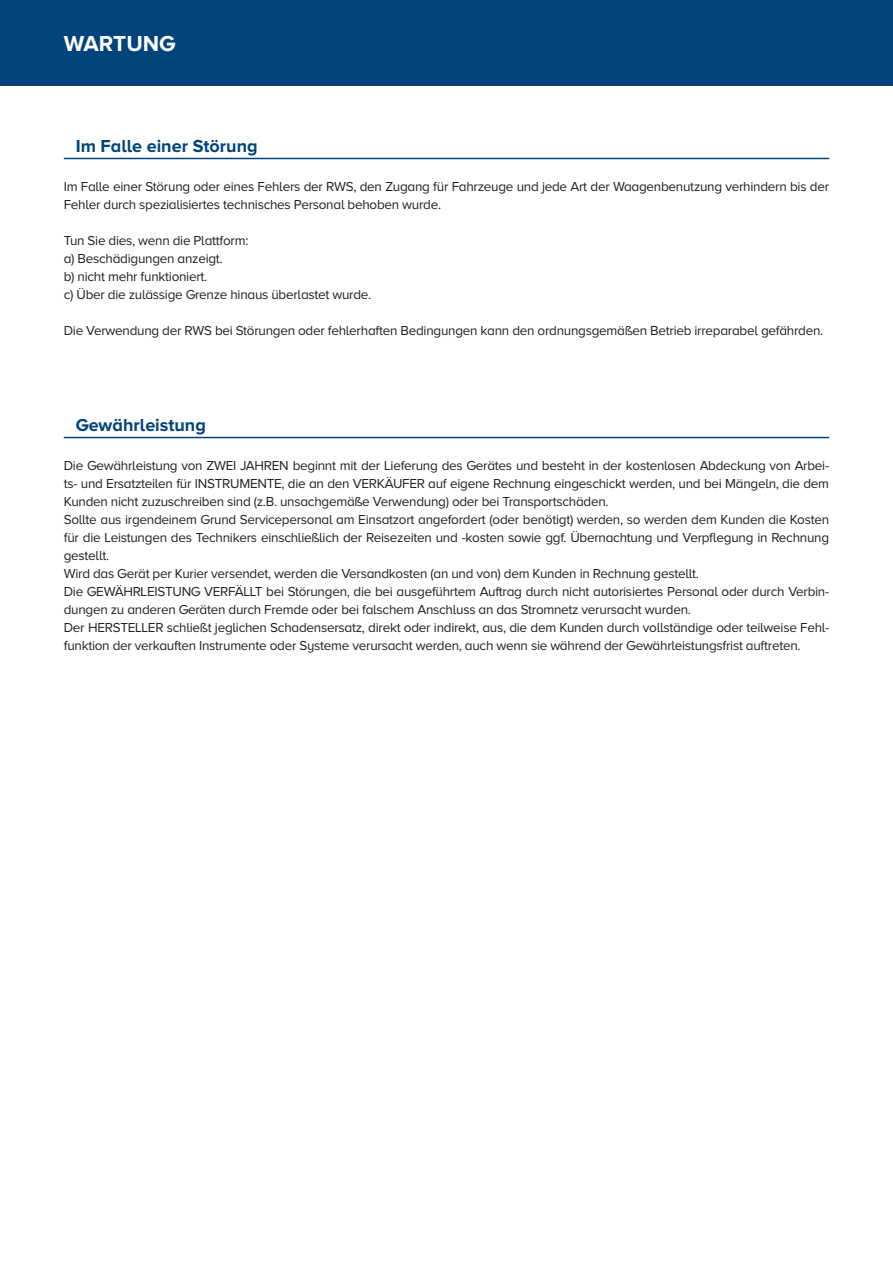
<style>
.page{position:relative;width:893px;height:1263px;background:#fff}
.page>*{position:absolute;margin:0;border:0;box-sizing:border-box;transform-origin:0 0}
.t1{font:700 22.5px "Proxima Nova A";color:#fff}
.t2{font:700 18px "Proxima Nova A";color:#00447b}
.t3{font:13.5px/18px "Proxima Nova A";letter-spacing:-.02em;color:#231f20}
</style>
<div class="page">
<div style="left:0;top:0;width:893px;height:85px;background:#00447b"></div>
<hr style="left:64px;top:158px;width:765px;height:1px;background:#00447b">
<hr style="left:64px;top:437px;width:765px;height:1px;background:#00447b">
<h1 class="t1" style="left:64px;top:31px;width:113px">WARTUNG</h1>
<h2 class="t2" style="left:76px;top:136px;width:183px">Im Falle einer Störung</h2>
<p class="t3" style="left:64px;top:177px;width:767px">Im Falle einer Störung oder eines Fehlers der RWS, den Zugang für Fahrzeuge und jede Art der Waagenbenutzung verhindern bis der<br>Fehler durch spezialisiertes technisches Personal behoben wurde.</p>
<p class="t3" style="left:64px;top:231px;width:309px">Tun Sie dies, wenn die Plattform:<br>a) Beschädigungen anzeigt.<br>b) nicht mehr funktioniert.<br>c) Über die zulässige Grenze hinaus überlastet wurde.</p>
<p class="t3" style="left:64px;top:321px;width:761px">Die Verwendung der RWS bei Störungen oder fehlerhaften Bedingungen kann den ordnungsgemäßen Betrieb irreparabel gefährden.</p>
<h2 class="t2" style="left:76px;top:415px;width:132px">Gewährleistung</h2>
<p class="t3" style="left:64px;top:456px;width:767px">Die Gewährleistung von ZWEI JAHREN beginnt mit der Lieferung des Gerätes und besteht in der kostenlosen Abdeckung von Arbei&shy;ts- und Ersatzteilen für INSTRUMENTE, die an den VERKÄUFER auf eigene Rechnung eingeschickt werden, und bei Mängeln, die dem Kunden nicht zuzuschreiben sind (z.B. unsachgemäße Verwendung) oder bei Transportschäden.<br>Sollte aus irgendeinem Grund Servicepersonal am Einsatzort angefordert (oder benötigt) werden, so werden dem Kunden die Kosten für die Leistungen des Technikers einschließlich der Reisezeiten und -kosten sowie ggf. Übernachtung und Verpflegung in Rechnung gestellt.<br>Wird das Gerät per Kurier versendet, werden die Versandkosten (an und von) dem Kunden in Rechnung gestellt.<br>Die GEWÄHRLEISTUNG VERFÄLLT bei Störungen, die bei ausgeführtem Auftrag durch nicht autorisiertes Personal oder durch Verbin&shy;dungen zu anderen Geräten durch Fremde oder bei falschem Anschluss an das Stromnetz verursacht wurden.<br>Der HERSTELLER schließt jeglichen Schadensersatz, direkt oder indirekt, aus, die dem Kunden durch vollständige oder teilweise Fehl&shy;funktion der verkauften Instrumente oder Systeme verursacht werden, auch wenn sie während der Gewährleistungsfrist auftreten.</p>
</div>
